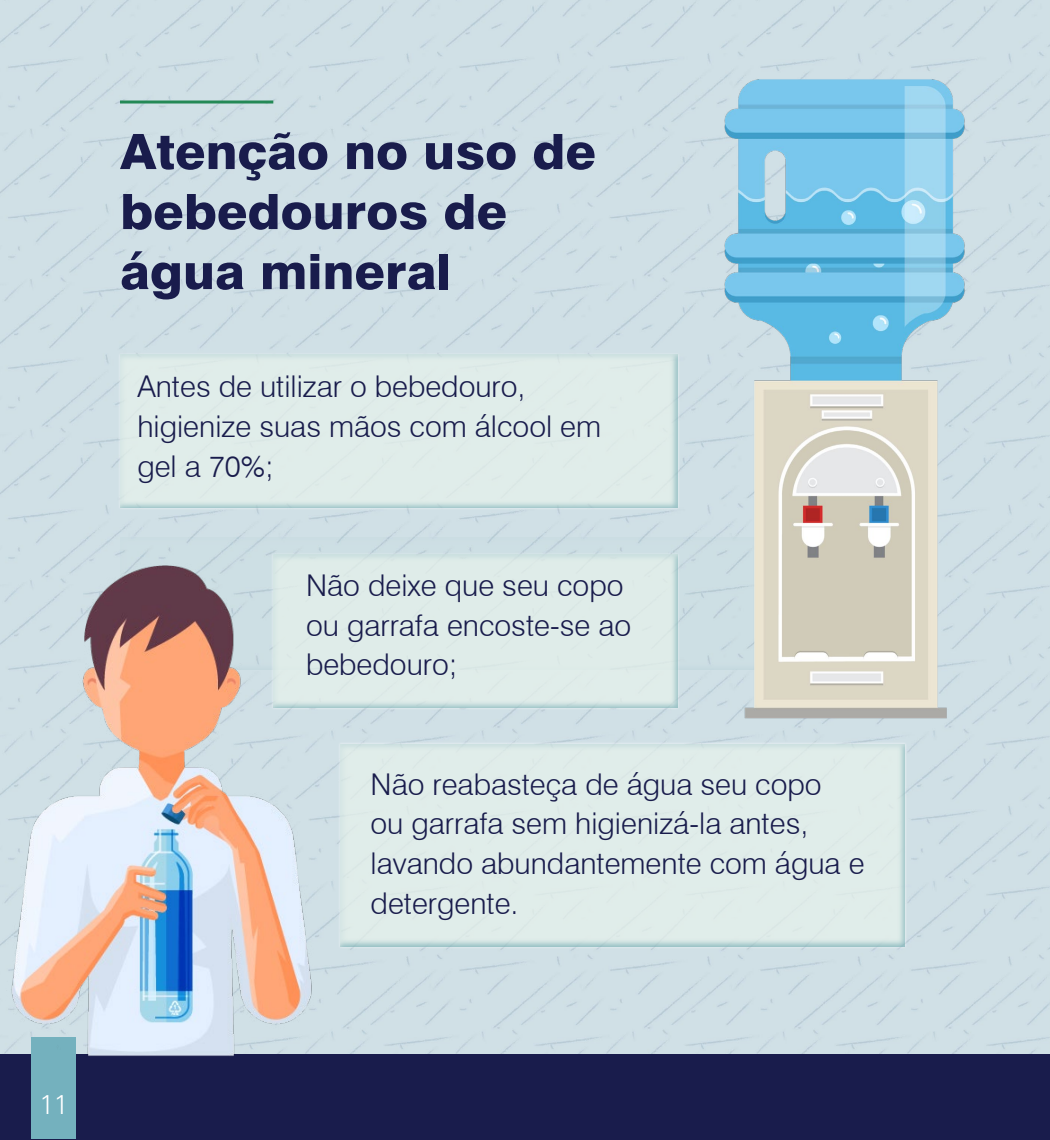
<style>
.page{position:relative;width:1050px;height:1140px;background:#fff}
.page>*{position:absolute;margin:0;border:0;box-sizing:border-box;transform-origin:0 0}
.t1{font:800 48.75px/60px "Swiss 721 BT";color:#191c4c;scale:1.05 1}
.t2{font:300 30px/39.8px "Swiss 721 BT";color:#191c4c}
.t3{font:300 26.25px "Zurich BT";color:#fff}
</style>
<div class="page">
<div style="left:0;top:0;width:1050px;height:1055px;background:#d0e0e6"></div>
<div style="left:0;top:1055px;width:1050px;height:85px;background:#191c4c"></div>
<div style="left:267px;top:549px;width:418px;height:160px;background:#5ca1ae;opacity:.75"></div>
<div style="left:114px;top:350px;width:571px;height:159px;background:#5ca1ae;opacity:.75"></div>
<hr style="left:120px;top:101px;width:153px;height:3px;background:#248956">
<div style="left:32px;top:1038px;width:44px;height:101px;background:#74b1be"></div>
<div style="left:334px;top:739px;width:577px;height:209px;background:#5ca1ae;opacity:.75"></div>
<img style="left:502px;top:38px;width:548px;height:700px">
<img style="left:0;top:549px;width:412px;height:519px">
<h1 class="t1" style="left:120px;top:121px;width:455px">Atenção no uso de bebedouros de água mineral</h1>
<p class="t2" style="left:137px;top:366px;width:465px">Antes de utilizar o bebedouro, higienize suas mãos com álcool em gel a 70%;</p>
<p class="t2" style="left:306px;top:565px;width:327px">Não deixe que seu copo ou garrafa encoste-se ao bebedouro;</p>
<p class="t2" style="left:371px;top:764px;width:496px">Não reabasteça de água seu copo<br>ou garrafa sem higienizá-la antes, lavando abundantemente com água e detergente.</p>
<p class="t3" style="left:39px;top:1089px;width:31px">11</p>
</div>
